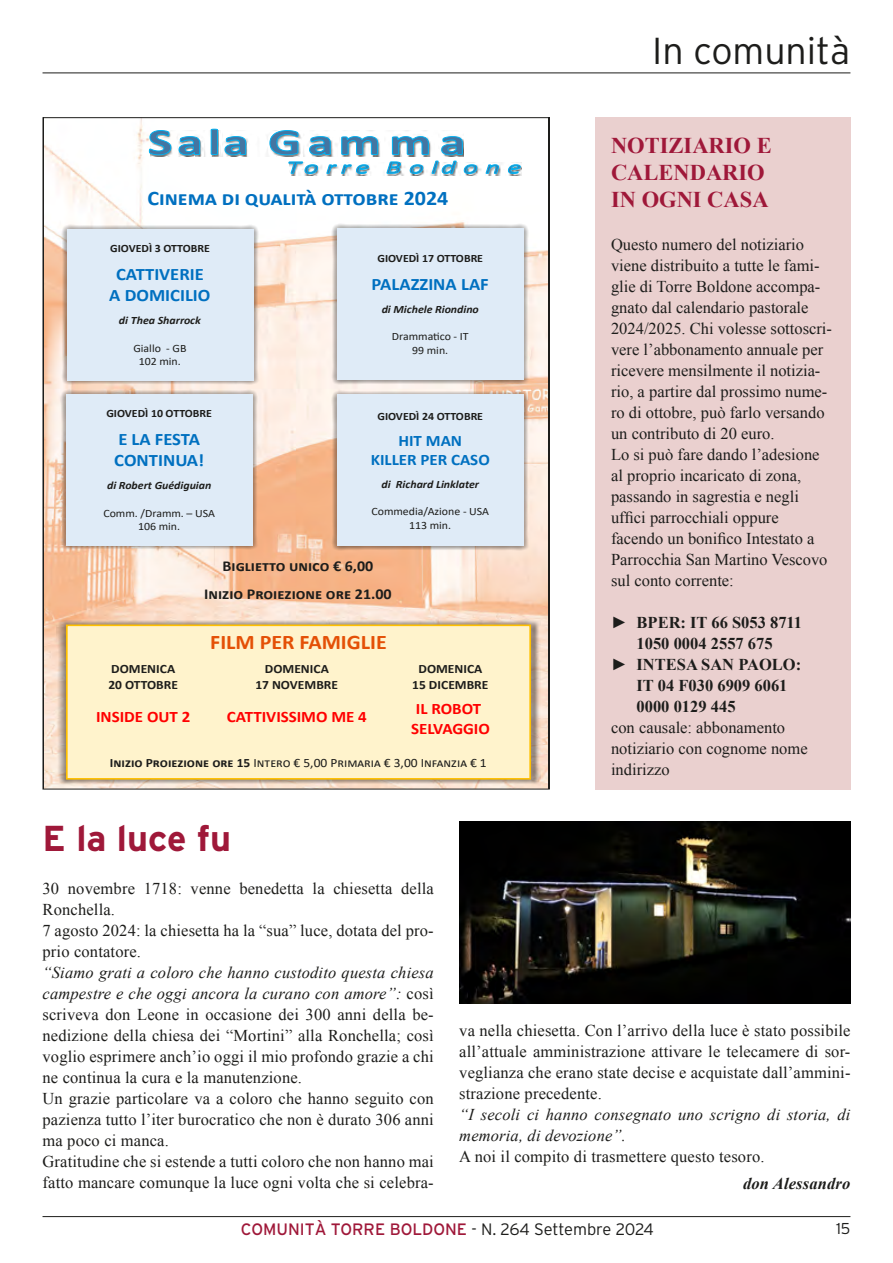
<style>
.page{position:relative;width:893px;height:1263px;background:#fff}
.page>*{position:absolute;margin:0;border:0;box-sizing:border-box;transform-origin:0 0}
.t1{font:300 37.5px "Interstate";color:#1d1d1b}
.t2{font:700 36px "Interstate";color:#9f1839}
.t3{font:700 22.5px/27px "Times New Roman";color:#9f1839}
.t4{font:700 20.7px "Calibri";color:#0070c0;scale:1.06 1}
.t5{font:700 20.7px "Calibri";color:#e45006;scale:1.06 1}
.t6{font:700 17.55px/21.5px "Calibri";color:#0070c0;text-align:center;scale:1.06 1}
.t7{font:16.5px/21px "Times New Roman";letter-spacing:.01em;color:#1d1d1b}
.t8{font:700 16.5px "Times New Roman";color:#1d1d1b}
.t9{font:italic 16.5px/21px "Times New Roman";letter-spacing:.01em;color:#1d1d1b}
.t10{font:16.5px "Interstate";color:#9f1839}
.t11{font:italic 700 16.5px "Times New Roman";letter-spacing:.01em;color:#1d1d1b}
.t12{font:700 16.05px/19.5px "Calibri";color:#f00;text-align:center;scale:1.06 1}
.t13{font:700 16.05px/19.5px "Calibri";color:#0070c0;text-align:center;scale:1.06 1}
.t14{font:300 15.75px "Interstate";color:#1d1d1b}
.t15{font:700 15.15px/28.2px "Calibri";color:#1d1d1b;text-align:center;scale:1.06 1}
.t16{font:12.75px "Calibri";color:#1d1d1b;scale:1.06 1}
.t17{font:700 12.75px/15.6px "Calibri";color:#1d1d1b;text-align:center;scale:1.06 1}
.t18{font:11.25px/13.6px "Calibri";color:#1d1d1b;text-align:center;scale:1.06 1}
.t19{font:italic 700 11.25px "Calibri";color:#1d1d1b;scale:1.06 1}
.t20{font:700 11.25px "Calibri";color:#1d1d1b;scale:1.06 1}
.s1{font-weight:700}
.s2{font-style:italic}
.s3{font-weight:300;color:#1d1d1b}
</style>
<div class="page">
<hr style="left:43px;top:1216px;width:807px;height:1px;background:#1d1d1b">
<hr style="left:43px;top:73px;width:807px;height:1px;background:#1d1d1b">
<img style="left:45px;top:119px;width:503px;height:668px">
<img style="left:61px;top:224px;width:198px;height:162px">
<div style="left:67px;top:229px;width:186px;height:151px;background:#dfebf7"></div>
<img style="left:60px;top:389px;width:199px;height:162px">
<div style="left:66px;top:394px;width:186px;height:151px;background:#dfebf7"></div>
<img style="left:150px;top:131px;width:313px;height:26px">
<svg style="left:149px;top:130px;width:22px;height:25px"></svg>
<svg style="left:179px;top:136px;width:21px;height:19px"></svg>
<svg style="left:211px;top:129px;width:7px;height:26px"></svg>
<svg style="left:225px;top:136px;width:21px;height:19px"></svg>
<svg style="left:270px;top:130px;width:28px;height:25px"></svg>
<svg style="left:309px;top:136px;width:21px;height:19px"></svg>
<svg style="left:342px;top:136px;width:36px;height:19px"></svg>
<svg style="left:392px;top:136px;width:36px;height:19px"></svg>
<svg style="left:442px;top:136px;width:20px;height:19px"></svg>
<img style="left:289px;top:163px;width:232px;height:12px">
<svg style="left:289px;top:162px;width:29px;height:12px"></svg>
<svg style="left:327px;top:164px;width:41px;height:10px"></svg>
<svg style="left:387px;top:162px;width:14px;height:11px"></svg>
<svg style="left:410px;top:165px;width:13px;height:9px"></svg>
<svg style="left:432px;top:161px;width:24px;height:13px"></svg>
<svg style="left:464px;top:165px;width:13px;height:9px"></svg>
<svg style="left:486px;top:165px;width:13px;height:9px"></svg>
<svg style="left:508px;top:165px;width:12px;height:9px"></svg>
<img style="left:331px;top:223px;width:199px;height:162px">
<div style="left:337px;top:228px;width:186px;height:151px;background:#dfebf7"></div>
<img style="left:57px;top:619px;width:483px;height:166px">
<div style="left:67px;top:625px;width:463px;height:154px;background:#fff3cc"></div>
<div style="left:66px;top:624px;width:465px;height:156px;border:2px solid #ffc000"></div>
<img style="left:331px;top:389px;width:199px;height:163px">
<div style="left:337px;top:395px;width:186px;height:151px;background:#dfebf7"></div>
<div style="left:595px;top:117px;width:255px;height:672px;background:#ead0cf"></div>
<img style="left:459px;top:822px;width:391px;height:181px">
<p class="t4" style="left:147px;top:184px;width:285px">Cinema di qualità ottobre 2024</p>
<p class="t20" style="left:110px;top:241px;width:96px">GIOVEDÌ 3 OTTOBRE</p>
<p class="t6" style="left:109px;top:263px;width:97px">CATTIVERIE<br>A DOMICILIO</p>
<p class="t19" style="left:119px;top:313px;width:79px">di Thea Sharrock</p>
<p class="t18" style="left:133px;top:341px;width:52px">Giallo - GB<br>102 min.</p>
<p class="t20" style="left:377px;top:250px;width:101px">GIOVEDÌ 17 OTTOBRE</p>
<p class="t6" style="left:372px;top:273px;width:112px">PALAZZINA LAF</p>
<p class="t19" style="left:382px;top:301px;width:93px">di Michele Riondino</p>
<p class="t18" style="left:392px;top:329px;width:74px">Drammatico - IT<br>99 min.</p>
<p class="t20" style="left:106px;top:406px;width:101px">GIOVEDÌ 10 OTTOBRE</p>
<p class="t6" style="left:114px;top:428px;width:86px;text-align:left">E LA FESTA<br>CONTINUA!</p>
<p class="t19" style="left:107px;top:478px;width:100px">di Robert Guédiguian</p>
<p class="t18" style="left:103px;top:506px;width:107px">Comm. /Dramm. – USA<br>106 min.</p>
<p class="t15" style="left:204px;top:551px;width:178px">Biglietto unico € 6,00<br>Inizio Proiezione ore 21.00</p>
<p class="t20" style="left:377px;top:408px;width:101px">GIOVEDÌ 24 OTTOBRE</p>
<p class="t13" style="left:371px;top:431px;width:114px">HIT MAN<br>KILLER PER CASO</p>
<p class="t19" style="left:381px;top:476px;width:94px">di Richard Linklater</p>
<p class="t18" style="left:371px;top:504px;width:112px">Commedia/Azione - USA<br>113 min.</p>
<p class="t17" style="left:108px;top:661px;width:67px;text-align:left">DOMENICA<br>20 OTTOBRE</p>
<p class="t12" style="left:96px;top:707px;width:90px">INSIDE OUT 2</p>
<p class="t5" style="left:210px;top:627px;width:168px">FILM PER FAMIGLIE</p>
<p class="t17" style="left:255px;top:661px;width:80px">DOMENICA<br>17 NOVEMBRE</p>
<p class="t12" style="left:227px;top:707px;width:134px">CATTIVISSIMO ME 4</p>
<p class="t17" style="left:412px;top:661px;width:73px">DOMENICA<br>15 DICEMBRE</p>
<p class="t12" style="left:411px;top:699px;width:76px">IL ROBOT<br>SELVAGGIO</p>
<p class="t16" style="left:110px;top:754px;width:357px"><span class="s1">Inizio Proiezione ore 15</span> Intero € 5,00 Primaria € 3,00 Infanzia € 1</p>
<h2 class="t2" style="left:43px;top:818px;width:190px">E la luce fu</h2>
<h1 class="t1" style="left:652px;top:30px;width:200px">In comunità</h1>
<h3 class="t3" style="left:611px;top:132px;width:162px">NOTIZIARIO E<br>CALENDARIO<br>IN OGNI CASA</h3>
<p class="t7" style="left:611px;top:234px;width:222px">Questo numero del notiziario viene distribuito a tutte le fami&shy;glie di Torre Boldone accompa&shy;gnato dal calendario pastorale<br>2024/2025. Chi volesse sottoscri&shy;vere l’abbonamento annuale per ricevere mensilmente il notizia&shy;rio, a partire dal prossimo nume&shy;ro di ottobre, può farlo versando un contributo di 20 euro.<br>Lo si può fare dando l’adesione al proprio incaricato di zona, passando in sagrestia e negli uffici parrocchiali oppure facendo un bonifico Intestato a<br>Parrocchia San Martino Vescovo sul conto corrente:</p>
<p class="t8" style="left:611px;top:611px;width:193px">► BPER: IT 66 S053 8711</p>
<p class="t8" style="left:637px;top:632px;width:138px">1050 0004 2557 675</p>
<p class="t8" style="left:611px;top:653px;width:192px">► INTESA SAN PAOLO:</p>
<p class="t8" style="left:637px;top:674px;width:152px">IT 04 F030 6909 6061</p>
<p class="t8" style="left:637px;top:695px;width:100px">0000 0129 445</p>
<p class="t7" style="left:611px;top:717px;width:198px">con causale: abbonamento notiziario con cognome nome indirizzo</p>
<p class="t7" style="left:43px;top:877px;width:393px">30 novembre 1718: venne benedetta la chiesetta della Ronchella.<br>7 agosto 2024: la chiesetta ha la “sua” luce, dotata del pro&shy;prio contatore.</p>
<p class="t7" style="left:43px;top:961px;width:393px"><span class="s2">“Siamo grati a coloro che hanno custodito questa chiesa campestre e che oggi ancora la curano con amore”:</span> così scriveva don Leone in occasione dei 300 anni della be&shy;nedizione della chiesa dei “Mortini” alla Ronchella; così voglio esprimere anch’io oggi il mio profondo grazie a chi ne continua la cura e la manutenzione.<br>Un grazie particolare va a coloro che hanno seguito con pazienza tutto l’iter burocratico che non è durato 306 anni ma poco ci manca.<br>Gratitudine che si estende a tutti coloro che non hanno mai fatto mancare comunque la luce ogni volta che si celebra-</p>
<p class="t7" style="left:459px;top:1020px;width:393px;text-align:justify">va nella chiesetta. Con l’arrivo della luce è stato possibile all’attuale amministrazione attivare le telecamere di sor&shy;veglianza che erano state decise e acquistate dall’ammini&shy;strazione precedente.</p>
<p class="t9" style="left:459px;top:1104px;width:393px">“I secoli ci hanno consegnato uno scrigno di storia, di memoria, di devozione”.</p>
<p class="t7" style="left:459px;top:1146px;width:307px">A noi il compito di trasmettere questo tesoro.</p>
<p class="t11" style="left:743px;top:1172px;width:109px">don Alessandro</p>
<p class="t10" style="left:241px;top:1219px;width:414px">COMUNITÀ TORRE BOLDONE <span class="s3">- N. 264 Settembre 2024</span></p>
<p class="t14" style="left:836px;top:1220px;width:16px">15</p>
</div>
